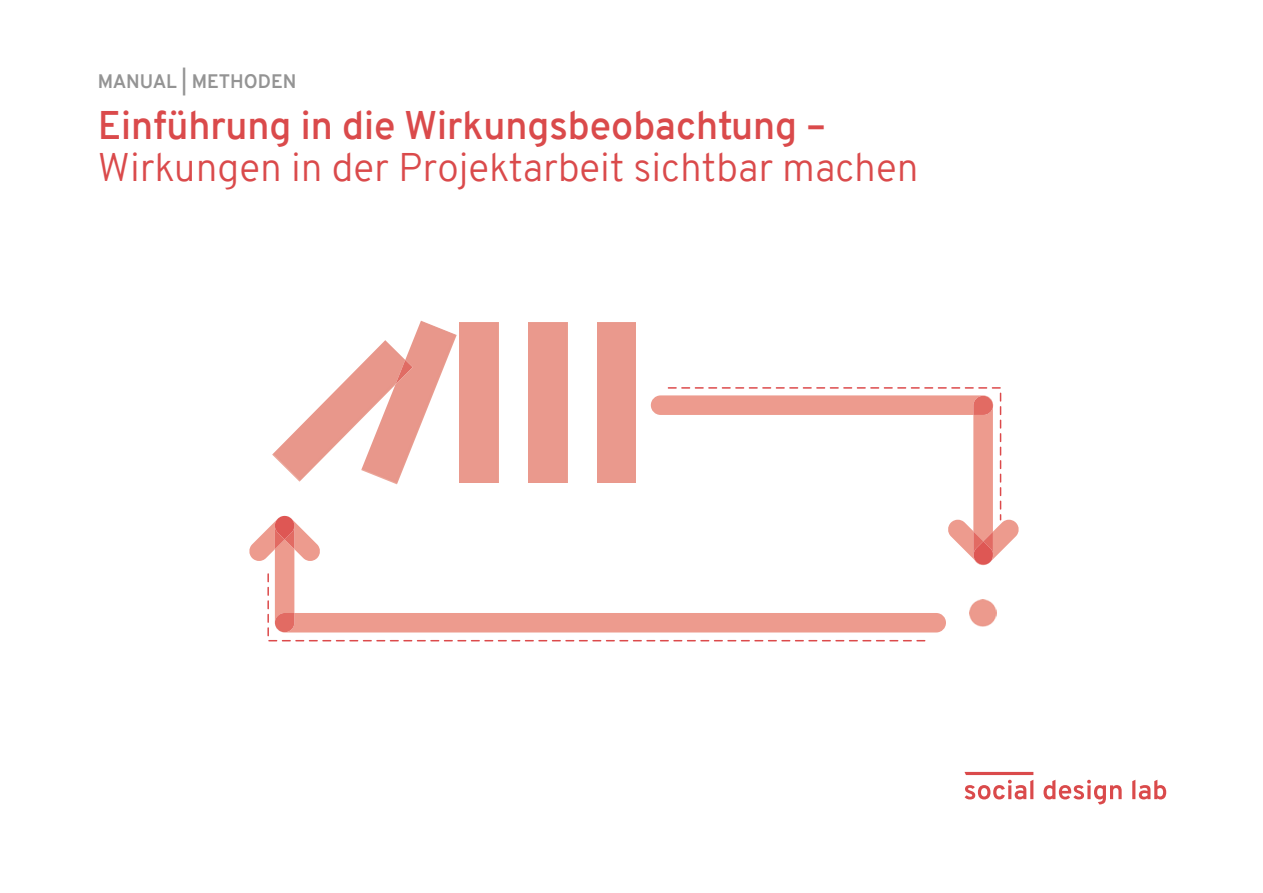
<style>
.page{position:relative;width:1263px;height:893px;background:#fff}
.page>*{position:absolute;margin:0;border:0;box-sizing:border-box;transform-origin:0 0}
.t1{font:300 39px "Overpass";color:#da4a4b}
.t2{font:600 39px "Overpass";color:#da4a4b}
.t3{font:700 19.05px "Overpass";color:#949494}
</style>
<div class="page">
<svg style="left:964px;top:772px;width:202px;height:32px"></svg>
<img style="left:405px;top:321px;width:52px;height:66px">
<img style="left:339px;top:340px;width:66px;height:47px">
<img style="left:395px;top:360px;width:18px;height:25px">
<svg style="left:249px;top:387px;width:770px;height:254px"></svg>
<img style="left:970px;top:600px;width:26px;height:26px">
<p class="t3" style="left:98px;top:68px;width:200px">MANUAL | METHODEN</p>
<p class="t2" style="left:98px;top:97px;width:729px">Einführung in die Wirkungsbeobachtung –</p>
<p class="t1" style="left:98px;top:140px;width:822px">Wirkungen in der Projektarbeit sichtbar machen</p>
</div>
